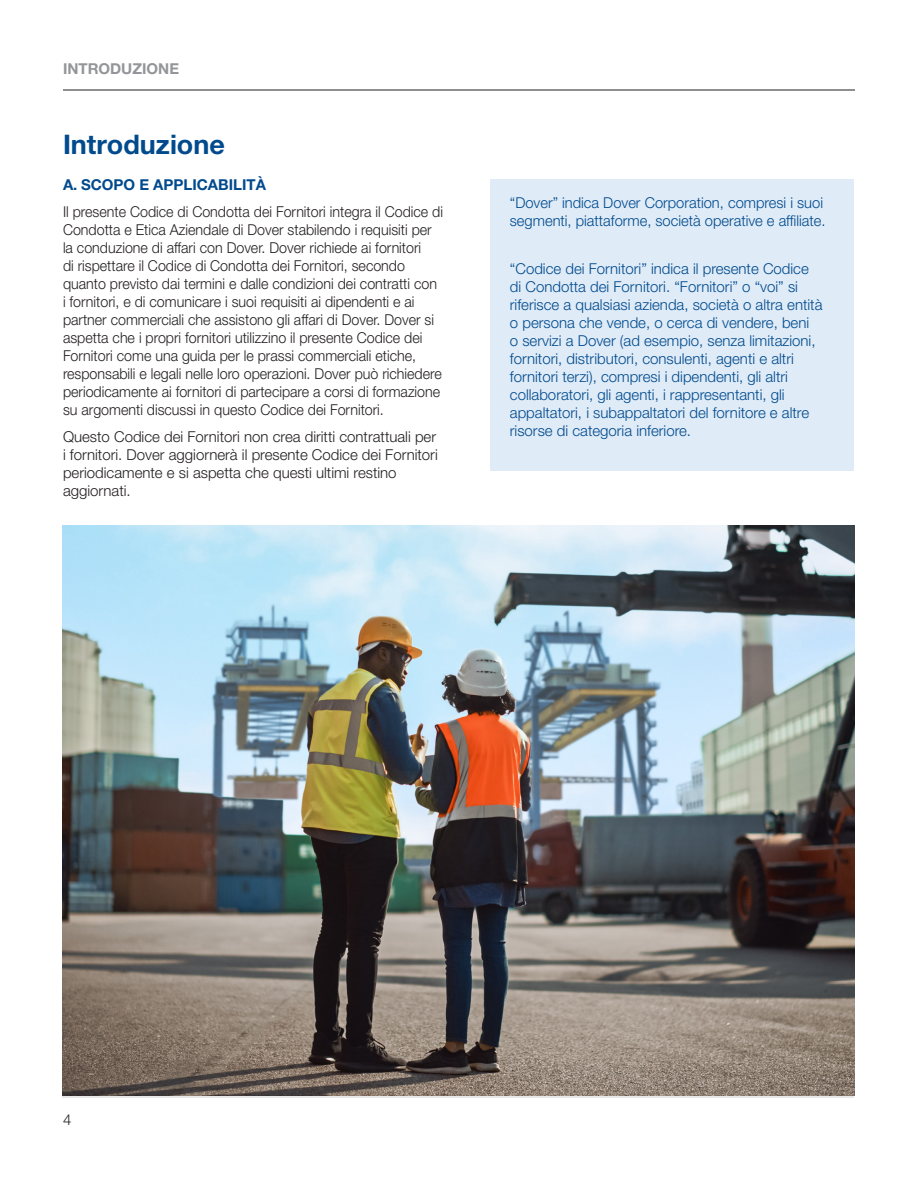
<style>
.page{position:relative;width:918px;height:1188px;background:#fff}
.page>*{position:absolute;margin:0;border:0;box-sizing:border-box;transform-origin:0 0}
.t1{font:700 27px "Helvetica Neue LT Pro";color:#004a8d}
.t2{font:300 15px/18px "Helvetica Neue LT Pro";color:#231f20;scale:.95 1}
.t3{font:300 15px/18px "Helvetica Neue LT Pro";color:#004a8d}
.t4{font:300 15px/18px "Helvetica Neue LT Pro";color:#231f20}
.t5{font:700 15px "Helvetica Neue LT Pro";color:#004a8d}
.t6{font:700 15px "Helvetica Neue LT Pro";color:#939598}
</style>
<div class="page">
<hr style="left:63px;top:90px;width:792px;height:1px;background:#231f20">
<img style="left:62px;top:526px;width:792px;height:570px">
<div style="left:490px;top:180px;width:364px;height:291px;background:#dfebf7"></div>
<p class="t6" style="left:63px;top:59px;width:118px">INTRODUZIONE</p>
<p class="t1" style="left:63px;top:128px;width:163px">Introduzione</p>
<p class="t5" style="left:63px;top:176px;width:204px">A. SCOPO E APPLICABILITÀ</p>
<p class="t2" style="left:63px;top:203px;width:402px">Il presente Codice di Condotta dei Fornitori integra il Codice di Condotta e Etica Aziendale di Dover stabilendo i requisiti per la conduzione di affari con Dover. Dover richiede ai fornitori<br>di rispettare il Codice di Condotta dei Fornitori, secondo quanto previsto dai termini e dalle condizioni dei contratti con i fornitori, e di comunicare i suoi requisiti ai dipendenti e ai partner commerciali che assistono gli affari di Dover. Dover si aspetta che i propri fornitori utilizzino il presente Codice dei Fornitori come una guida per le prassi commerciali etiche, responsabili e legali nelle loro operazioni. Dover può richiedere periodicamente ai fornitori di partecipare a corsi di formazione su argomenti discussi in questo Codice dei Fornitori.</p>
<p class="t4" style="left:63px;top:428px;width:376px">Questo Codice dei Fornitori non crea diritti contrattuali per i fornitori. Dover aggiornerà il presente Codice dei Fornitori periodicamente e si aspetta che questi ultimi restino aggiornati.</p>
<p class="t3" style="left:510px;top:193px;width:317px">“Dover” indica Dover Corporation, compresi i suoi segmenti, piattaforme, società operative e affiliate.</p>
<p class="t3" style="left:510px;top:259px;width:314px">“Codice dei Fornitori” indica il presente Codice di Condotta dei Fornitori. “Fornitori” o “voi” si riferisce a qualsiasi azienda, società o altra entità o persona che vende, o cerca di vendere, beni<br>o servizi a Dover (ad esempio, senza limitazioni, fornitori, distributori, consulenti, agenti e altri fornitori terzi), compresi i dipendenti, gli altri collaboratori, gli agenti, i rappresentanti, gli appaltatori, i subappaltatori del fornitore e altre risorse di categoria inferiore.</p>
<p class="t4" style="left:63px;top:1110px;width:10px">4</p>
</div>
